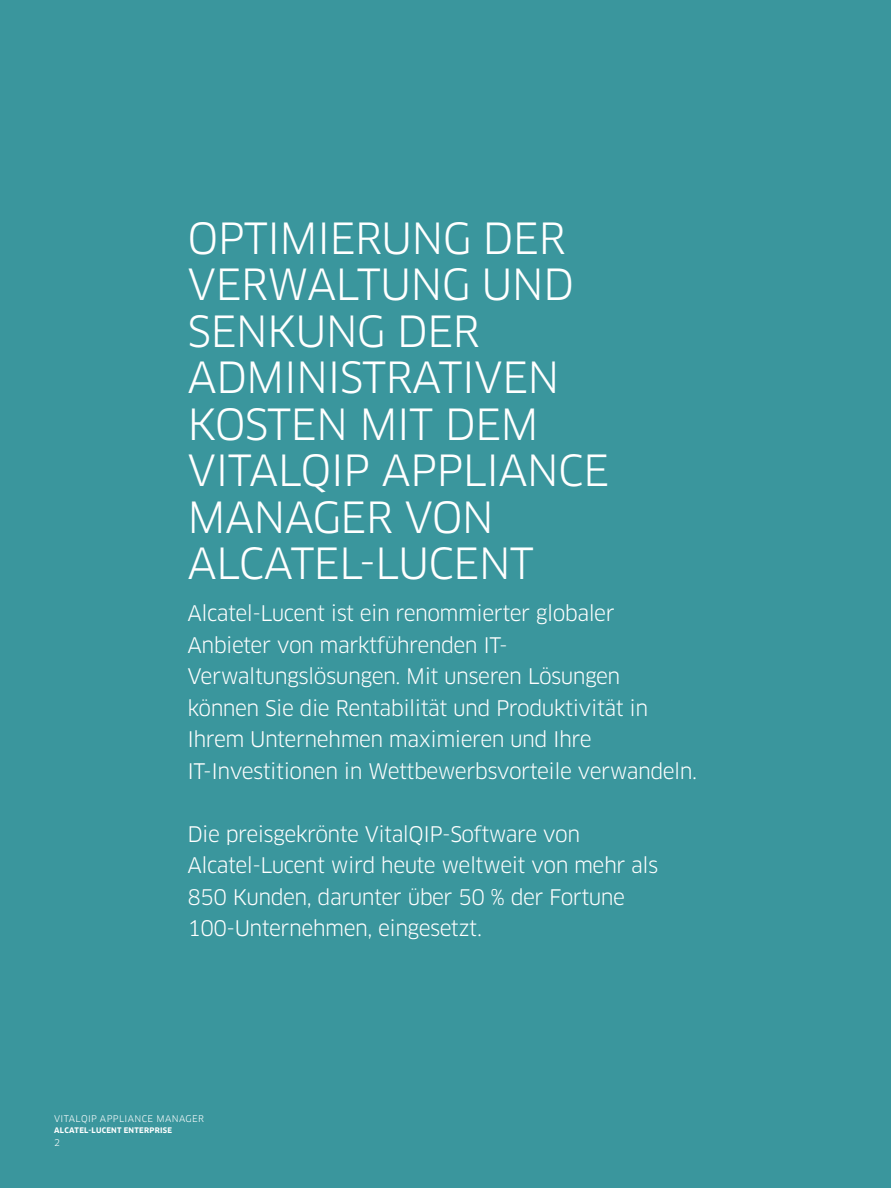
<style>
.page{position:relative;width:891px;height:1188px;background:#3a969d}
.page>*{position:absolute;margin:0;border:0;box-sizing:border-box;transform-origin:0 0}
.t1{font:42px/46.5px "Clan OT";letter-spacing:-.02em;color:#fff}
.t2{font:21px/31.5px "Clan OT";letter-spacing:-.025em;color:#fff}
.t3{font:9px "Clan OT";letter-spacing:.04em;color:#fff}
.t4{font:700 7.5px "Clan OT";letter-spacing:.035em;color:#fff}
</style>
<div class="page">
<h1 class="t1" style="left:188px;top:215px;width:380px">Opti mi erung der<br>Verwaltun g und<br>Sen kung der adminis</h1>
<h1 class="t1" style="left:362px;top:354px;width:190px">trativen</h1>
<h1 class="t1" style="left:188px;top:401px;width:26px">Kos</h1>
<h1 class="t1" style="left:188px;top:401px;width:353px;text-indent:80px">ten mit dem<br>VitalQIP Applianc</h1>
<h1 class="t1" style="left:583px;top:447px;width:28px">e</h1>
<h1 class="t1" style="left:188px;top:494px;width:246px;text-indent:125px">ger von<br>Alcatel-Luc</h1>
<h1 class="t1" style="left:188px;top:494px;width:32px">Mana</h1>
<h1 class="t1" style="left:453px;top:540px;width:82px">ent</h1>
<p class="t2" style="left:187px;top:598px;width:511px">Alcatel‑Lucent ist ein renommierter globaler Anbieter von marktführenden IT-Verwaltungslösungen. M it unseren Lösungen können Sie die Rentabilität und Produktivität in Ihrem Unternehmen maximieren und Ihre IT-Investitionen in Wettbewerbsvorteile verwandeln.</p>
<p class="t2" style="left:187px;top:818px;width:472px">Die preisgekrönte VitalQIP-Software von Alcatel‑Lucent wird heute weltweit von mehr als 850 Kunden, darunter über 50 % der Fortune 100-Unternehmen, eingesetzt.</p>
<p class="t3" style="left:54px;top:1113px;width:77px">VitalQIP Applianc</p>
<p class="t3" style="left:148px;top:1113px;width:17px">e Mana</p>
<p class="t3" style="left:186px;top:1113px;width:20px">ger</p>
<p class="t4" style="left:54px;top:1126px;width:120px">ALCATEL‑LUCENT ENTERPRISE</p>
<p class="t3" style="left:54px;top:1138px;width:7px">2</p>
</div>
